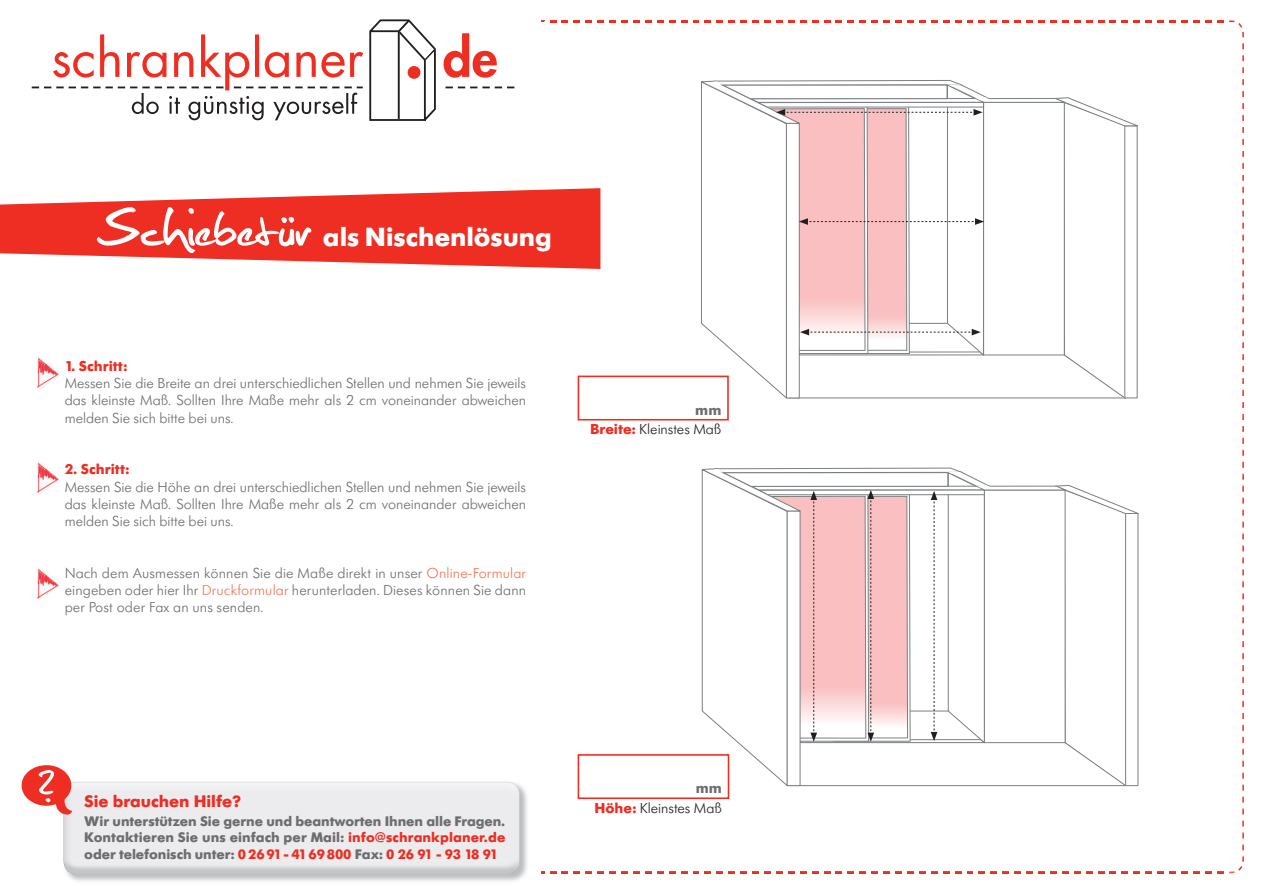
<style>
.page{position:relative;width:1263px;height:893px;background:#fff}
.page>*{position:absolute;margin:0;border:0;box-sizing:border-box;transform-origin:0 0}
.t1{font:72.15px "Christopherhand";color:#fff}
.t2{font:54.45px "Christopherhand";color:#fff}
.t3{font:700 27.45px "Futura SB";color:#fff}
.t4{font:700 17.4px "Futura SB";color:#ee2e22}
.t5{font:300 15px/17.2px "Futura SB";color:#6c6d70;text-align:justify}
.t6{font:300 15px/19.5px "Futura SB";color:#231f20;text-align:right}
.t7{font:700 15px "Futura SB";color:#ee2e22}
.t8{font:700 14.4px/16.8px "Futura SB";letter-spacing:-.005em;color:#6c6d70;text-align:justify}
.s1{color:#f37653}
.s2{font-weight:700;color:#6c6d70}
.s3{font-weight:700;color:#ee2e22}
.s4{color:#ee2e22}
</style>
<div class="page">
<svg style="left:1146px;top:872px;width:17px;height:1px"></svg>
<svg style="left:1015px;top:872px;width:17px;height:1px"></svg>
<svg style="left:741px;top:872px;width:17px;height:1px"></svg>
<svg style="left:610px;top:872px;width:17px;height:1px"></svg>
<img style="left:1242px;top:43px;width:2px;height:807px">
<img style="left:541px;top:21px;width:703px;height:16px">
<svg style="left:1229px;top:856px;width:15px;height:17px"></svg>
<svg style="left:444px;top:33px;width:53px;height:45px"></svg>
<svg style="left:31px;top:19px;width:405px;height:102px"></svg>
<svg style="left:445px;top:87px;width:70px;height:1px"></svg>
<img style="left:36px;top:357px;width:23px;height:31px">
<img style="left:36px;top:462px;width:23px;height:31px">
<svg style="left:0;top:188px;width:577px;height:81px;fill:#ee2e22"></svg>
<img style="left:67px;top:781px;width:460px;height:100px">
<div style="left:65px;top:782px;width:454px;height:78px;background:#ececee"></div>
<img style="left:63px;top:860px;width:457px;height:14px">
<img style="left:518px;top:790px;width:2px;height:70px">
<svg style="left:577px;top:467px;width:562px;height:332px"></svg>
<svg style="left:577px;top:80px;width:561px;height:341px"></svg>
<img style="left:36px;top:568px;width:23px;height:31px">
<svg style="left:63px;top:781px;width:9px;height:33px"></svg>
<h1 class="t1" style="left:97px;top:197px;width:217px">Schiebetur</h1>
<h1 class="t1" style="left:287px;top:174px;width:10px">.</h1>
<h3 class="t3" style="left:323px;top:221px;width:230px">als Nischenlösung</h3>
<p class="t7" style="left:65px;top:357px;width:64px">1. Schritt:</p>
<p class="t5" style="left:65px;top:375px;width:463px">Messen Sie die Breite an drei unterschiedlichen Stellen und nehmen Sie jeweils das kleinste Maß. Sollten Ihre Maße mehr als 2 cm voneinander abweichen melden Sie sich bitte bei uns.</p>
<p class="t7" style="left:65px;top:461px;width:66px">2. Schritt:</p>
<p class="t5" style="left:65px;top:479px;width:463px">Messen Sie die Höhe an drei unterschiedlichen Stellen und nehmen Sie jeweils das kleinste Maß. Sollten Ihre Maße mehr als 2 cm voneinander abweichen melden Sie sich bitte bei uns.</p>
<p class="t5" style="left:65px;top:565px;width:463px">Nach dem Ausmessen können Sie die Maße direkt in unser <span class="s1">Online-Formular </span>eingeben oder hier Ihr <span class="s1">Druckformular</span> herunterladen. Dieses können Sie dann per Post oder Fax an uns senden.</p>
<p class="t6" style="left:590px;top:401px;width:133px"><span class="s2">mm<br></span><span class="s3">Breite:</span> Kleinstes Maß</p>
<h2 class="t2" style="left:38px;top:761px;width:20px">?</h2>
<p class="t4" style="left:84px;top:791px;width:158px">Sie brauchen Hilfe?</p>
<p class="t8" style="left:84px;top:813px;width:422px">Wir unterstützen Sie gerne und beantworten Ihnen alle Fragen.<br>Kontaktieren Sie uns einfach per Mail: <span class="s4">info@schrankplaner.de </span>oder telefonisch unter: <span class="s4">0 26 91 - 41 69 800</span> Fax: <span class="s4">0 26 91 - 93 18 91</span></p>
<p class="t6" style="left:594px;top:779px;width:129px"><span class="s2">mm<br></span><span class="s3">Höhe:</span> Kleinstes Maß</p>
</div>
